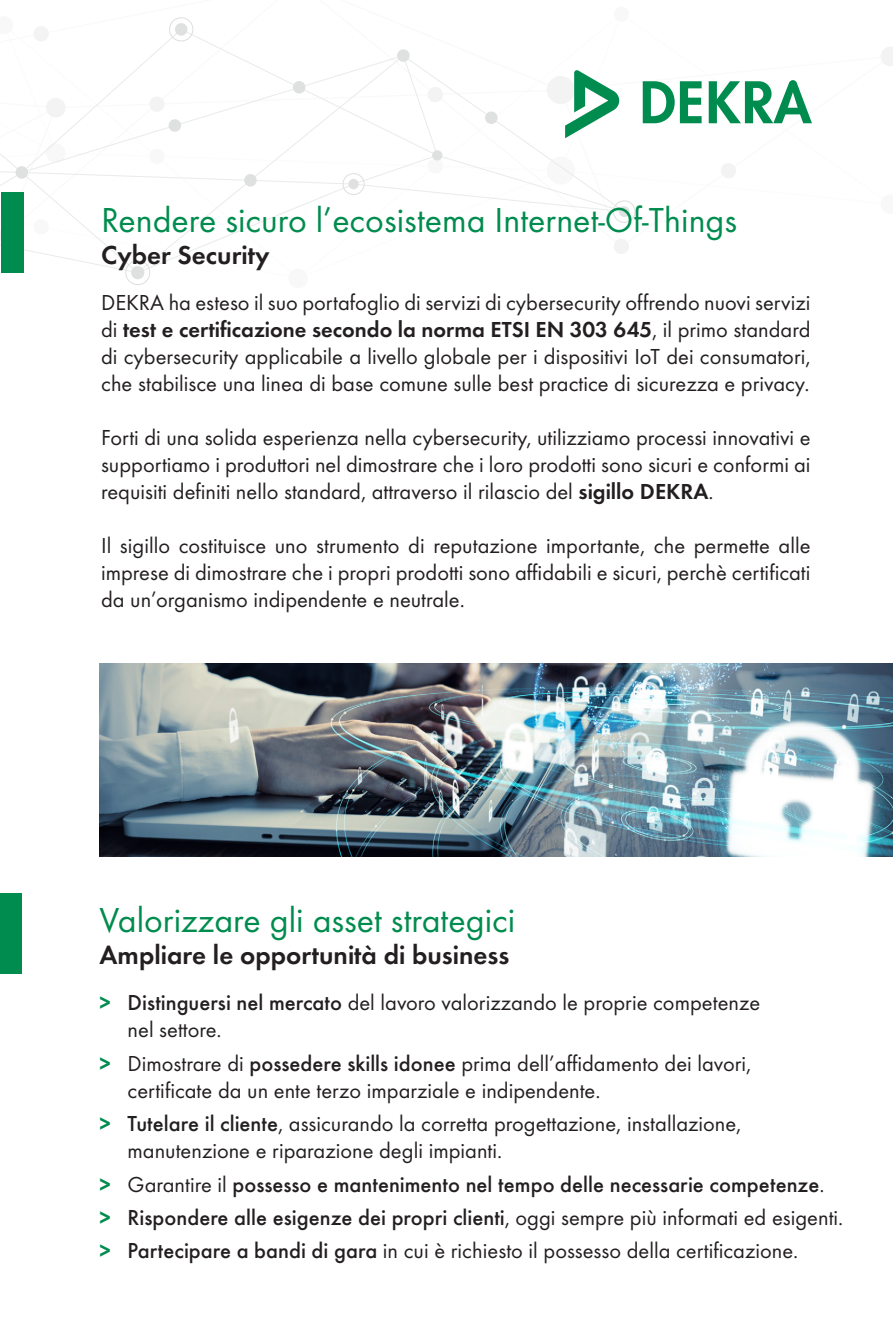
<style>
.page{position:relative;width:893px;height:1340px;background:#fff}
.page>*{position:absolute;margin:0;border:0;box-sizing:border-box;transform-origin:0 0}
.t1{font:36px "Futura T";color:#008c4e}
.t2{font:600 27px "Futura T";color:#231f20}
.t3{font:22.5px/27px "Futura T";color:#231f20;text-align:justify}
.t4{font:500 22.5px "Futura T";color:#231f20}
.s1{font-weight:600}
.s2{font-weight:600;color:#008c4e}
.s3{font-weight:500}
.s4{font-weight:400}
</style>
<div class="page">
<svg style="left:125px;top:260px;width:26px;height:25px"></svg>
<svg style="left:1px;top:17px;width:892px;height:237px"></svg>
<div style="left:1px;top:893px;width:21px;height:81px;background:#008c4e"></div>
<img style="left:99px;top:664px;width:794px;height:192px">
<div style="left:1px;top:192px;width:22px;height:81px;background:#008c4e"></div>
<p class="t1" style="left:101px;top:198px;width:637px">Rendere sicuro l’ecosistema Internet-Of-Things</p>
<p class="t2" style="left:101px;top:239px;width:170px">Cyber Security</p>
<p class="t3" style="left:101px;top:288px;width:711px">DEKRA ha esteso il suo portafoglio di servizi di cybersecurity offrendo nuovi servizi di <span class="s1">test e certificazione secondo la norma ETSI EN 303 645</span>, il primo standard di cybersecurity applicabile a livello globale per i dispositivi IoT dei consumatori, che stabilisce una linea di base comune sulle best practice di sicurezza e privacy.</p>
<p class="t3" style="left:101px;top:423px;width:711px">Forti di una solida esperienza nella cybersecurity, utilizziamo processi innovativi e supportiamo i produttori nel dimostrare che i loro prodotti sono sicuri e conformi ai requisiti definiti nello standard, attraverso il rilascio del <span class="s1">sigillo DEKRA</span>.</p>
<p class="t3" style="left:101px;top:531px;width:711px">Il sigillo costituisce uno strumento di reputazione importante, che permette alle imprese di dimostrare che i propri prodotti sono affidabili e sicuri, perchè certificati da un’organismo indipendente e neutrale.</p>
<p class="t1" style="left:99px;top:898px;width:417px">Valorizzare gli asset strategici</p>
<p class="t2" style="left:99px;top:939px;width:411px">Ampliare le opportunità di business</p>
<p class="t3" style="left:99px;top:989px;width:662px"><span class="s2">&gt;</span> <span class="s3">Distinguersi nel mercato</span> del lavoro valorizzando le proprie competenze</p>
<p class="t3" style="left:128px;top:1016px;width:96px">nel settore.</p>
<p class="t3" style="left:99px;top:1049px;width:653px"><span class="s2">&gt;</span> Dimostrare di <span class="s3">possedere skills idonee</span> prima dell’affidamento dei lavori,</p>
<p class="t3" style="left:128px;top:1076px;width:474px">certificate da un ente terzo imparziale e indipendente.</p>
<p class="t3" style="left:99px;top:1110px;width:643px"><span class="s2">&gt;</span> <span class="s3">Tutelare il cliente</span>, assicurando la corretta progettazione, installazione,</p>
<p class="t3" style="left:128px;top:1137px;width:376px">manutenzione e riparazione degli impianti.</p>
<p class="t4" style="left:99px;top:1170px;width:726px"><span class="s2">&gt;</span> <span class="s4">Garantire il</span> possesso e mantenimento nel tempo delle necessarie competenze<span class="s4">.</span></p>
<p class="t4" style="left:99px;top:1204px;width:745px"><span class="s2">&gt;</span> Rispondere alle esigenze dei propri clienti<span class="s4">, oggi sempre più informati ed esigenti.</span></p>
<p class="t3" style="left:99px;top:1237px;width:700px"><span class="s2">&gt;</span> <span class="s3">Partecipare a bandi di gara</span> in cui è richiesto il possesso della certificazione.</p>
</div>
